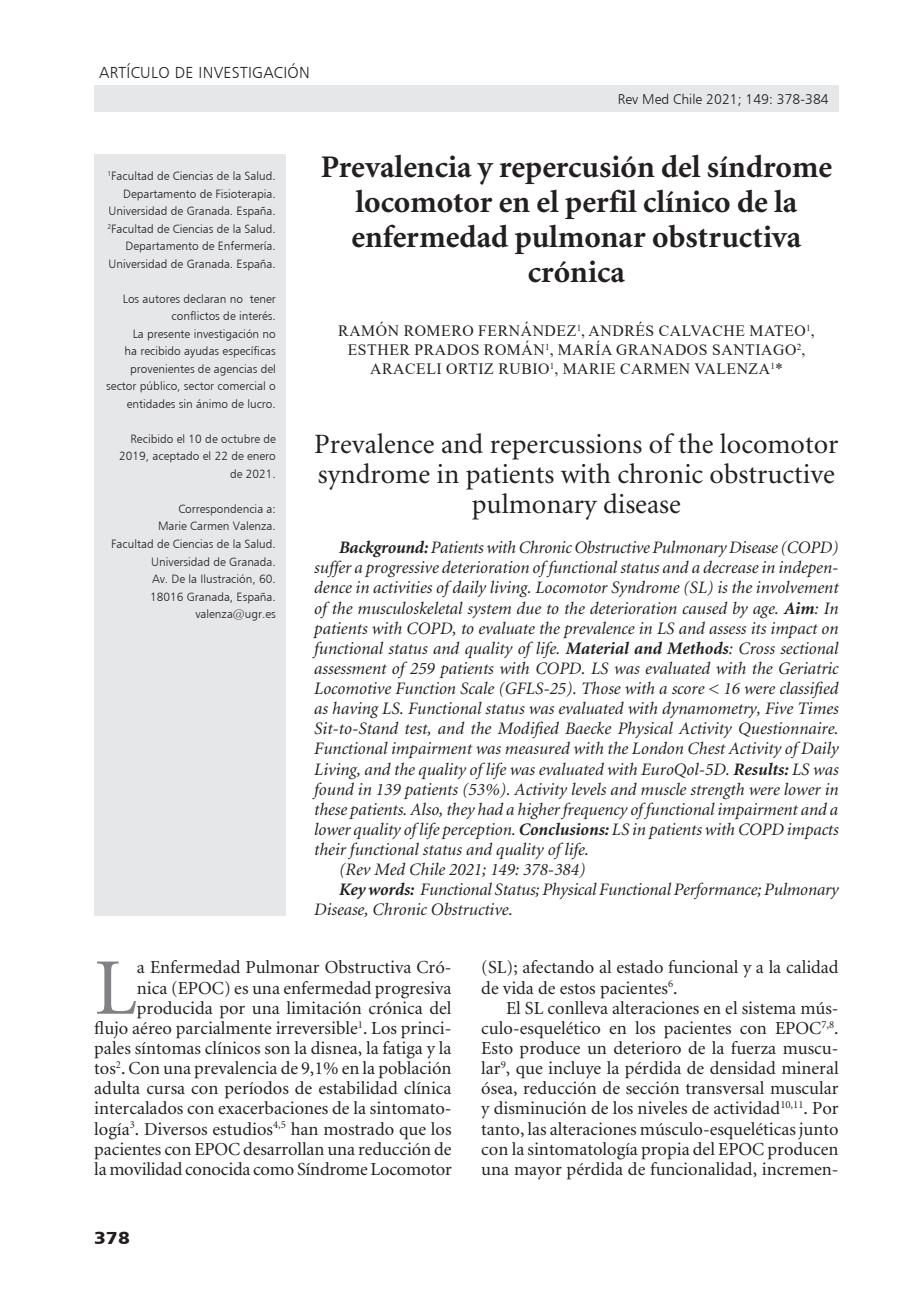
<style>
.page{position:relative;width:918px;height:1315px;background:#fff}
.page>*{position:absolute;margin:0;border:0;box-sizing:border-box;transform-origin:0 0}
._1texto{font:80.33px "Minion";color:#808285}
._2titulo{font:700 31.5px/35px "Minion";color:#231f20;text-align:center}
._1resumen{font:28px/29.8px "Minion";color:#231f20;text-align:center}
._1texto-2{font:18.38px/20.1px "Minion";color:#231f20;text-align:right}
._1resumen-2{font:italic 17.5px/20.1px "Minion";color:#231f20;text-align:justify}
.t1{font:17.5px "Humanist 777 BT Black B";color:#231f20;scale:1.1 1}
._1autor{font:15.75px/18.9px "Times New Roman";letter-spacing:.035em;color:#231f20;text-align:center}
.t2{font:15.75px "Humanist 777 BT Light B";letter-spacing:.02em;color:#231f20}
.t3{font:14px "Humanist 777 BT Light B";color:#231f20}
._1datos{font:11.9px/17.5px "Humanist 777 BT Light B";color:#231f20;text-align:right}
.s1{font-weight:700}
</style>
<div class="page">
<div style="left:94px;top:85px;width:744px;height:26px;background:#e6e7e9"></div>
<div style="left:94px;top:154px;width:192px;height:761px;background:#e6e7e9"></div>
<p class="t2" style="left:99px;top:63px;width:212px">ARTÍCULO DE INVESTIGACIÓN</p>
<p class="t3" style="left:618px;top:90px;width:212px">Rev Med Chile 2021; 149: 378-384</p>
<p class="_1datos" style="left:107px;top:167px;width:170px"><sup>1</sup>Facultad de Ciencias de la Salud.<br>Departamento de Fisioterapia.<br>Universidad de Granada. España.</p>
<p class="_1datos" style="left:107px;top:220px;width:170px"><sup>2</sup>Facultad de Ciencias de la Salud.<br>Departamento de Enfermería.<br>Universidad de Granada. España.</p>
<p class="_1datos" style="left:123px;top:290px;width:155px">Los autores declaran no tener conflictos de interés.</p>
<p class="_1datos" style="left:106px;top:325px;width:171px">La presente investigación no<br>ha recibido ayudas específicas provenientes de agencias del sector público, sector comercial o entidades sin ánimo de lucro.</p>
<p class="_1datos" style="left:119px;top:430px;width:158px">Recibido el 10 de octubre de<br>2019, aceptado el 22 de enero de 2021.</p>
<p class="_1datos" style="left:178px;top:500px;width:99px">Correspondencia a:</p>
<p class="_1datos" style="left:158px;top:517px;width:119px">Marie Carmen Valenza.</p>
<p class="_1datos" style="left:111px;top:535px;width:166px">Facultad de Ciencias de la Salud.<br>Universidad de Granada.</p>
<p class="_1datos" style="left:152px;top:570px;width:125px">Av. De la Ilustración, 60.</p>
<p class="_1datos" style="left:150px;top:587px;width:127px">18016 Granada, España.</p>
<p class="_1datos" style="left:195px;top:605px;width:82px">valenza@ugr.es</p>
<p class="_2titulo" style="left:321px;top:151px;width:513px">Prevalencia y repercusión del síndrome locomotor en el perfil clínico de la enfermedad pulmonar obstructiva crónica</p>
<p class="_1autor" style="left:338px;top:321px;width:478px">RAMÓN ROMERO FERNÁNDEZ<sup>1</sup>, ANDRÉS CALVACHE MATEO<sup>1</sup>,<br>ESTHER PRADOS ROMÁN<sup>1</sup>, MARÍA GRANADOS SANTIAGO<sup>2</sup>,<br>ARACELI ORTIZ RUBIO<sup>1</sup>, MARIE CARMEN VALENZA<sup>1</sup>*</p>
<p class="_1resumen" style="left:314px;top:430px;width:526px">Prevalence and repercussions of the locomotor syndrome in patients with chronic obstructive pulmonary disease</p>
<p class="_1resumen-2" style="left:314px;top:538px;width:526px;text-indent:25px"><span class="s1">Background:</span> Patients with Chronic Obstructive Pulmonary Disease (COPD) suffer a progressive deterioration of functional status and a decrease in indepen&shy;dence in activities of daily living. Locomotor Syndrome (SL) is the involvement of the musculoskeletal system due to the deterioration caused by age. <span class="s1">Aim</span>: In patients with COPD, to evaluate the prevalence in LS and assess its impact on functional status and quality of life. <span class="s1">Material and Methods</span>: Cross sectional assessment of 259 patients with COPD. LS was evaluated with the Geriatric Locomotive Function Scale (GFLS-25). Those with a score &lt; 16 were classified as having LS. Functional status was evaluated with dynamometry, Five Times Sit-to-Stand test, and the Modified Baecke Physical Activity Questionnaire.<br>Functional impairment was measured with the London Chest Activity of Daily Living, and the quality of life was evaluated with EuroQol-5D. <span class="s1">Results:</span> LS was found in 139 patients (53%). Activity levels and muscle strength were lower in these patients. Also, they had a higher frequency of functional impairment and a lower quality of life perception. <span class="s1">Conclusions:</span> LS in patients with COPD impacts their functional status and quality of life.</p>
<p class="_1resumen-2" style="left:339px;top:860px;width:248px">(Rev Med Chile 2021; 149: 378-384)</p>
<p class="_1resumen-2" style="left:314px;top:880px;width:526px;text-indent:25px"><span class="s1">Key words:</span> Functional Status; Physical Functional Performance; Pulmonary<br>Disease, Chronic Obstructive.</p>
<p class="_1texto-2" style="left:94px;top:958px;width:359px">a Enfermedad Pulmonar Obstructiva Cró-<br>nica (EPOC) es una enfermedad progresiva producida por una limitación crónica del<br>flujo aéreo parcialmente irreversible<sup>1</sup>. Los princi&shy;pales síntomas clínicos son la disnea, la fatiga y la tos<sup>2</sup>. Con una prevalencia de 9,1% en la población adulta cursa con períodos de estabilidad clínica intercalados con exacerbaciones de la sintomato&shy;logía<sup>3</sup>. Diversos estudios<sup>4,5</sup> han mostrado que los pacientes con EPOC desarrollan una reducción de la movilidad conocida como Síndrome Locomotor</p>
<p class="_1texto-2" style="left:481px;top:958px;width:359px;text-align:left">(SL); afectando al estado funcional y a la calidad de vida de estos pacientes<sup>6</sup>.</p>
<p class="_1texto" style="left:94px;top:948px;width:44px">L</p>
<p class="_1texto-2" style="left:481px;top:998px;width:359px;text-align:justify;text-indent:25px">El SL conlleva alteraciones en el sistema mús&shy;culo-esquelético en los pacientes con EPOC<sup>7,8</sup>.<br>Esto produce un deterioro de la fuerza muscu&shy;lar<sup>9</sup>, que incluye la pérdida de densidad mineral ósea, reducción de sección transversal muscular y disminución de los niveles de actividad<sup>10,11</sup>. Por tanto, las alteraciones músculo-esqueléticas junto con la sintomatología propia del EPOC producen una mayor pérdida de funcionalidad, incremen-</p>
<p class="t1" style="left:94px;top:1226px;width:34px">378</p>
</div>
